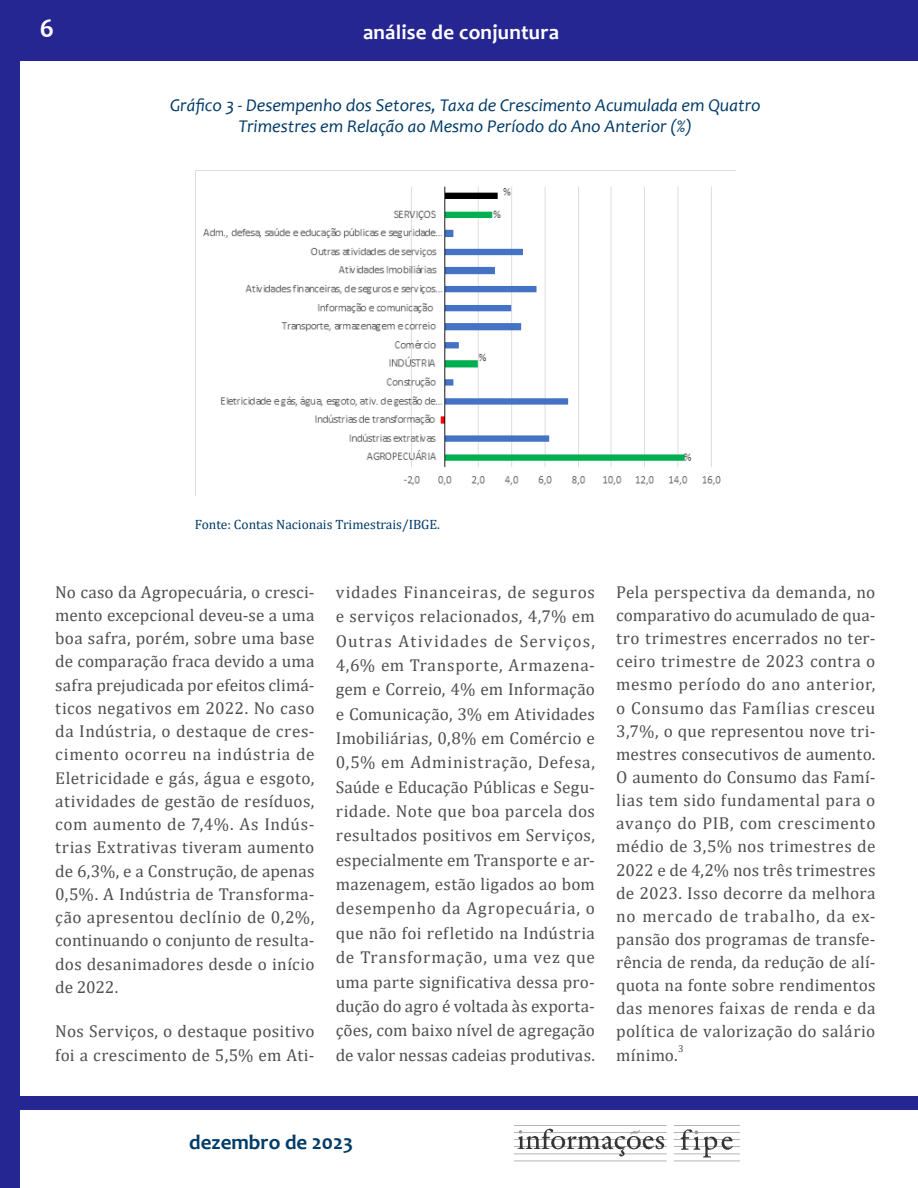
<style>
.page{position:relative;width:918px;height:1188px;background:#fff}
.page>*{position:absolute;margin:0;border:0;box-sizing:border-box;transform-origin:0 0}
.t1{font:700 27px "Candara";color:#fff}
.t2{font:700 21px "Candara";letter-spacing:.01em;color:#fff}
.t3{font:700 21px "Candara";color:#003b68}
.t4{font:italic 18px/21.6px "Candara";color:#003b68;text-align:center}
.t5{font:17.25px/23.1px "Cambria";letter-spacing:.015em;color:#4e4f50;text-align:justify}
.t6{font:13.5px "Cambria";color:#003b68}
.t7{font:10.05px "Cambria";color:#4e4f50}
</style>
<div class="page">
<div style="left:0;top:0;width:20px;height:1188px;background:#262693"></div>
<div style="left:0;top:0;width:918px;height:61px;background:#262693"></div>
<div style="left:15px;top:1097px;width:903px;height:13px;background:#262693"></div>
<img style="left:514px;top:1125px;width:225px;height:37px">
<img style="left:195px;top:171px;width:526px;height:324px">
<h1 class="t1" style="left:40px;top:12px;width:16px">6</h1>
<p class="t2" style="left:363px;top:19px;width:198px">análise de conjuntura</p>
<p class="t4" style="left:170px;top:94px;width:592px">Gráfico 3 - Desempenho dos Setores, Taxa de Crescimento Acumulada em Quatro<br>Trimestres em Relação ao Mesmo Período do Ano Anterior (%)</p>
<p class="t6" style="left:195px;top:517px;width:247px">Fonte: Contas Nacionais Trimestrais/IBGE.</p>
<p class="t5" style="left:55px;top:580px;width:261px">No caso da Agropecuária, o cresci&shy;mento excepcional deveu-se a uma boa safra, porém, sobre uma base de comparação fraca devido a uma safra prejudicada por efeitos climá&shy;ticos negativos em 2022. No caso da Indústria, o destaque de cres&shy;cimento ocorreu na indústria de Eletricidade e gás, água e esgoto, atividades de gestão de resíduos, com aumento de 7,4%. As Indús&shy;trias Extrativas tiveram aumento de 6,3%, e a Construção, de apenas 0,5%. A Indústria de Transforma&shy;ção apresentou declínio de 0,2%, continuando o conjunto de resulta&shy;dos desanimadores desde o início de 2022.</p>
<p class="t5" style="left:55px;top:1020px;width:261px">Nos Serviços, o destaque positivo foi a crescimento de 5,5% em Ati-</p>
<p class="t5" style="left:336px;top:580px;width:261px;line-height:24.3px">vidades Financeiras, de seguros e serviços relacionados, 4,7% em Outras Atividades de Serviços, 4,6% em Transporte, Armazena&shy;gem e Correio, 4% em Informação e Comunicação, 3% em Atividades Imobiliárias, 0,8% em Comércio e 0,5% em Administração, Defesa, Saúde e Educação Públicas e Segu&shy;ridade. Note que boa parcela dos resultados positivos em Serviços, especialmente em Transporte e ar&shy;mazenagem, estão ligados ao bom desempenho da Agropecuária, o que não foi refletido na Indústria de Transformação, uma vez que uma parte significativa dessa pro&shy;dução do agro é voltada às exporta&shy;ções, com baixo nível de agregação de valor nessas cadeias produtivas.</p>
<p class="t5" style="left:616px;top:580px;width:261px">Pela perspectiva da demanda, no comparativo do acumulado de qua&shy;tro trimestres encerrados no ter&shy;ceiro trimestre de 2023 contra o mesmo período do ano anterior, o Consumo das Famílias cresceu 3,7%, o que representou nove tri&shy;mestres consecutivos de aumento.<br>O aumento do Consumo das Famí&shy;lias tem sido fundamental para o avanço do PIB, com crescimento médio de 3,5% nos trimestres de 2022 e de 4,2% nos três trimestres de 2023. Isso decorre da melhora no mercado de trabalho, da ex&shy;pansão dos programas de transfe&shy;rência de renda, da redução de alí&shy;quota na fonte sobre rendimentos das menores faixas de renda e da política de valorização do salário mínimo.</p>
<p class="t7" style="left:678px;top:1042px;width:7px">3</p>
<p class="t3" style="left:189px;top:1129px;width:165px">dezembro de 2023</p>
</div>
